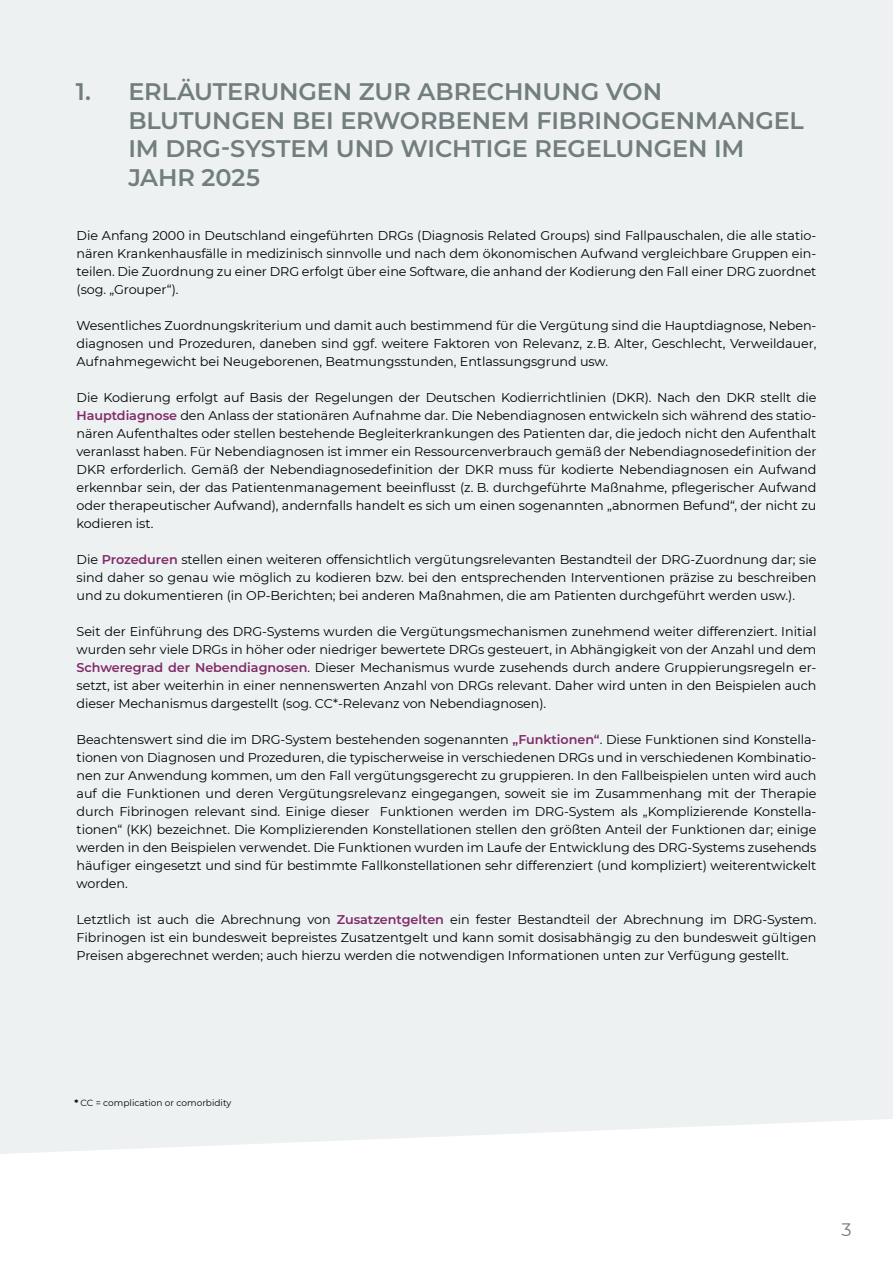
<style>
.page{position:relative;width:893px;height:1263px;background:#fff}
.page>*{position:absolute;margin:0;border:0;box-sizing:border-box;transform-origin:0 0}
.t1{font:600 24px/28.8px "Montserrat";letter-spacing:-.005em;color:#727d7e}
.t2{font:18px "Montserrat";color:#727d7e}
.t3{font:12.75px/18px "Montserrat";letter-spacing:-.005em;color:#000;text-align:justify}
.t4{font:9px "Montserrat";color:#000}
.s1{font-weight:600;color:#802b69}
.s2{font-weight:700}
</style>
<div class="page">
<div style="left:0;top:0;width:893px;height:1222px;background:#edf1f2"></div>
<svg style="left:0;top:1119px;width:893px;height:103px;fill:#fff"></svg>
<h1 class="t1" style="left:128px;top:76px;width:677px;text-indent:-53px">1. ERLÄUTERUNGEN ZUR ABRECHNUNG VON BLUTUNGEN BEI ERWORBENEM FIBRINOGENMANGEL IM DRG-SYSTEM UND WICHTIGE REGELUNGEN IM JAHR 2025</h1>
<p class="t3" style="left:77px;top:226px;width:741px">Die Anfang 2000 in Deutschland eingeführten DRGs (Diagnosis Related Groups) sind Fallpauschalen, die alle statio&shy;nären Krankenhausfälle in medizinisch sinnvolle und nach dem ökonomischen Aufwand vergleichbare Gruppen ein&shy;teilen. Die Zuordnung zu einer DRG erfolgt über eine Software, die anhand der Kodierung den Fall einer DRG zuordnet (sog. „Grouper“).</p>
<p class="t3" style="left:77px;top:316px;width:741px">Wesentliches Zuordnungskriterium und damit auch bestimmend für die Vergütung sind die Hauptdiagnose, Neben&shy;diagnosen und Prozeduren, daneben sind ggf. weitere Faktoren von Relevanz, z. B. Alter, Geschlecht, Verweildauer, Aufnahmegewicht bei Neugeborenen, Beatmungsstunden, Entlassungsgrund usw.</p>
<p class="t3" style="left:77px;top:388px;width:741px">Die Kodierung erfolgt auf Basis der Regelungen der Deutschen Kodierrichtlinien (DKR). Nach den DKR stellt die <span class="s1">Hauptdiagnose</span> den Anlass der stationären Aufnahme dar. Die Nebendiagnosen entwickeln sich während des statio&shy;nären Aufenthaltes oder stellen bestehende Begleiterkrankungen des Patienten dar, die jedoch nicht den Aufenthalt veranlasst haben. Für Nebendiagnosen ist immer ein Ressourcenverbrauch gemäß der Nebendiagnosedefinition der DKR erforderlich. Gemäß der Nebendiagnosedefinition der DKR muss für kodierte Nebendiagnosen ein Aufwand erkennbar sein, der das Patientenmanagement beeinflusst (z. B. durchgeführte Maßnahme, pflegerischer Aufwand oder therapeutischer Aufwand), andernfalls handelt es sich um einen sogenannten „abnormen Befund“, der nicht zu kodieren ist.</p>
<p class="t3" style="left:77px;top:550px;width:741px">Die <span class="s1">Prozeduren</span> stellen einen weiteren offensichtlich vergütungsrelevanten Bestandteil der DRG-Zuordnung dar; sie sind daher so genau wie möglich zu kodieren bzw. bei den entsprechenden Interventionen präzise zu beschreiben und zu dokumentieren (in OP-Berichten; bei anderen Maßnahmen, die am Patienten durchgeführt werden usw.).</p>
<p class="t3" style="left:77px;top:622px;width:741px">Seit der Einführung des DRG-Systems wurden die Vergütungsmechanismen zunehmend weiter differenziert. Initial wurden sehr viele DRGs in höher oder niedriger bewertete DRGs gesteuert, in Abhängigkeit von der Anzahl und dem <span class="s1">Schweregrad der Nebendiagnosen</span>. Dieser Mechanismus wurde zusehends durch andere Gruppierungsregeln er&shy;setzt, ist aber weiterhin in einer nennenswerten Anzahl von DRGs relevant. Daher wird unten in den Beispielen auch dieser Mechanismus dargestellt (sog. CC*-Relevanz von Nebendiagnosen).</p>
<p class="t3" style="left:77px;top:730px;width:741px">Beachtenswert sind die im DRG-System bestehenden sogenannten <span class="s1">„Funktionen“</span>. Diese Funktionen sind Konstella&shy;tionen von Diagnosen und Prozeduren, die typischerweise in verschiedenen DRGs und in verschiedenen Kombinatio&shy;nen zur Anwendung kommen, um den Fall vergütungsgerecht zu gruppieren. In den Fallbeispielen unten wird auch auf die Funktionen und deren Vergütungsrelevanz eingegangen, soweit sie im Zusammenhang mit der Therapie durch Fibrinogen relevant sind. Einige dieser Funktionen werden im DRG-System als „Komplizierende Konstella&shy;tionen“ (KK) bezeichnet. Die Komplizierenden Konstellationen stellen den größten Anteil der Funktionen dar; einige werden in den Beispielen verwendet. Die Funktionen wurden im Laufe der Entwicklung des DRG-Systems zusehends häufiger eingesetzt und sind für bestimmte Fallkonstellationen sehr differenziert (und kompliziert) weiterentwickelt worden.</p>
<p class="t3" style="left:77px;top:910px;width:741px">Letztlich ist auch die Abrechnung von <span class="s1">Zusatzentgelten</span> ein fester Bestandteil der Abrechnung im DRG-System.<br>Fibrinogen ist ein bundesweit bepreistes Zusatzentgelt und kann somit dosisabhängig zu den bundesweit gültigen Preisen abgerechnet werden; auch hierzu werden die notwendigen Informationen unten zur Verfügung gestellt.</p>
<p class="t4" style="left:74px;top:1096px;width:159px"><span class="s2">*</span> CC = complication or comorbidity</p>
<h2 class="t2" style="left:841px;top:1217px;width:12px">3</h2>
</div>
